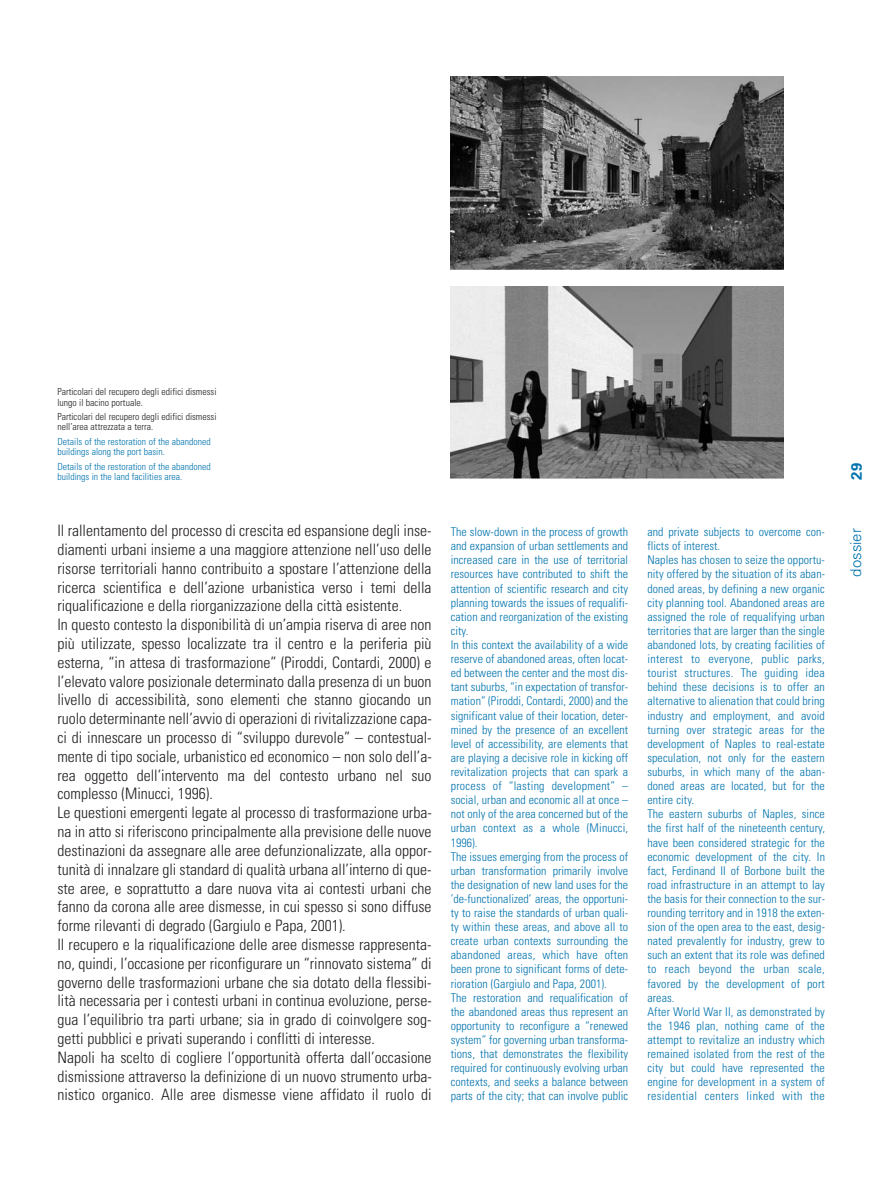
<style>
.page{position:relative;width:893px;height:1191px;background:#fff}
.page>*{position:absolute;margin:0;border:0;box-sizing:border-box;transform-origin:0 0}
.t1{font:300 condensed 15.75px/18.8px "Univers";color:#231f20}
.t2{font:300 15px "Univers";color:#0073ae}
.t3{font:700 15px "Univers";color:#0073ae}
.t4{font:300 condensed 12px/14.1px "Univers";letter-spacing:.005em;color:#0073ae}
.t5{font:300 condensed 9.75px/10.5px "Univers";color:#0073ae}
.t6{font:300 condensed 9.75px/10.5px "Univers";color:#231f20}
</style>
<div class="page">
<img style="left:451px;top:77px;width:332px;height:192px">
<img style="left:451px;top:287px;width:332px;height:192px">
<p class="t6" style="left:57px;top:387px;width:161px">Particolari del recupero degli edifici dismessi lungo il bacino portuale.</p>
<p class="t6" style="left:57px;top:412px;width:161px">Particolari del recupero degli edifici dismessi nell’area attrezzata a terra.</p>
<p class="t5" style="left:57px;top:437px;width:155px">Details of the restoration of the abandoned buildings along the port basin.</p>
<p class="t5" style="left:57px;top:462px;width:155px">Details of the restoration of the abandoned buildings in the land facilities area.</p>
<p class="t1" style="left:57px;top:522px;width:376px">Il rallentamento del processo di crescita ed espansione degli inse&shy;diamenti urbani insieme a una maggiore attenzione nell’uso delle risorse territoriali hanno contribuito a spostare l’attenzione della ricerca scientifica e dell’azione urbanistica verso i temi della riqualificazione e della riorganizzazione della città esistente.<br>In questo contesto la disponibilità di un’ampia riserva di aree non più utilizzate, spesso localizzate tra il centro e la periferia più esterna, “in attesa di trasformazione” (Piroddi, Contardi, 2000) e l’elevato valore posizionale determinato dalla presenza di un buon livello di accessibilità, sono elementi che stanno giocando un ruolo determinante nell’avvio di operazioni di rivitalizzazione capa&shy;ci di innescare un processo di “sviluppo durevole” – contestual&shy;mente di tipo sociale, urbanistico ed economico – non solo dell’a&shy;rea oggetto dell’intervento ma del contesto urbano nel suo complesso (Minucci, 1996).<br>Le questioni emergenti legate al processo di trasformazione urba&shy;na in atto si riferiscono principalmente alla previsione delle nuove destinazioni da assegnare alle aree defunzionalizzate, alla oppor&shy;tunità di innalzare gli standard di qualità urbana all’interno di que&shy;ste aree, e soprattutto a dare nuova vita ai contesti urbani che fanno da corona alle aree dismesse, in cui spesso si sono diffuse forme rilevanti di degrado (Gargiulo e Papa, 2001).<br>Il recupero e la riqualificazione delle aree dismesse rappresenta&shy;no, quindi, l’occasione per riconfigurare un “rinnovato sistema” di governo delle trasformazioni urbane che sia dotato della flessibi&shy;lità necessaria per i contesti urbani in continua evoluzione, perse&shy;gua l’equilibrio tra parti urbane; sia in grado di coinvolgere sog&shy;getti pubblici e privati superando i conflitti di interesse.<br>Napoli ha scelto di cogliere l’opportunità offerta dall’occasione dismissione attraverso la definizione di un nuovo strumento urba&shy;nistico organico. Alle aree dismesse viene affidato il ruolo di</p>
<p class="t4" style="left:451px;top:526px;width:179px">The slow-down in the process of growth and expansion of urban settlements and increased care in the use of territorial resources have contributed to shift the attention of scientific research and city planning towards the issues of requalifi&shy;cation and reorganization of the existing city.<br>In this context the availability of a wide reserve of abandoned areas, often locat&shy;ed between the center and the most dis&shy;tant suburbs, “in expectation of transfor&shy;mation” (Piroddi, Contardi, 2000) and the significant value of their location, deter&shy;mined by the presence of an excellent level of accessibility, are elements that are playing a decisive role in kicking off revitalization projects that can spark a process of “lasting development” – social, urban and economic all at once – not only of the area concerned but of the urban context as a whole (Minucci, 1996).<br>The issues emerging from the process of urban transformation primarily involve the designation of new land uses for the ’de-functionalized’ areas, the opportuni&shy;ty to raise the standards of urban quali&shy;ty within these areas, and above all to create urban contexts surrounding the abandoned areas, which have often been prone to significant forms of dete&shy;rioration (Gargiulo and Papa, 2001).<br>The restoration and requalification of the abandoned areas thus represent an opportunity to reconfigure a “renewed system” for governing urban transforma&shy;tions, that demonstrates the flexibility required for continuously evolving urban contexts, and seeks a balance between parts of the city; that can involve public</p>
<p class="t4" style="left:647px;top:526px;width:179px">and private subjects to overcome con&shy;flicts of interest.<br>Naples has chosen to seize the opportu&shy;nity offered by the situation of its aban&shy;doned areas, by defining a new organic city planning tool. Abandoned areas are assigned the role of requalifying urban territories that are larger than the single abandoned lots, by creating facilities of interest to everyone, public parks, tourist structures. The guiding idea behind these decisions is to offer an alternative to alienation that could bring industry and employment, and avoid turning over strategic areas for the development of Naples to real-estate speculation, not only for the eastern suburbs, in which many of the aban&shy;doned areas are located, but for the entire city.<br>The eastern suburbs of Naples, since the first half of the nineteenth century, have been considered strategic for the economic development of the city. In fact, Ferdinand II of Borbone built the road infrastructure in an attempt to lay the basis for their connection to the sur&shy;rounding territory and in 1918 the exten&shy;sion of the open area to the east, desig&shy;nated prevalently for industry, grew to such an extent that its role was defined to reach beyond the urban scale, favored by the development of port areas.<br>After World War II, as demonstrated by the 1946 plan, nothing came of the attempt to revitalize an industry which remained isolated from the rest of the city but could have represented the engine for development in a system of residential centers linked with the</p>
<p class="t3" style="left:851px;top:480px;width:19px;rotate:-90deg">29</p>
<p class="t2" style="left:850px;top:576px;width:50px;rotate:-90deg">dossier</p>
</div>
